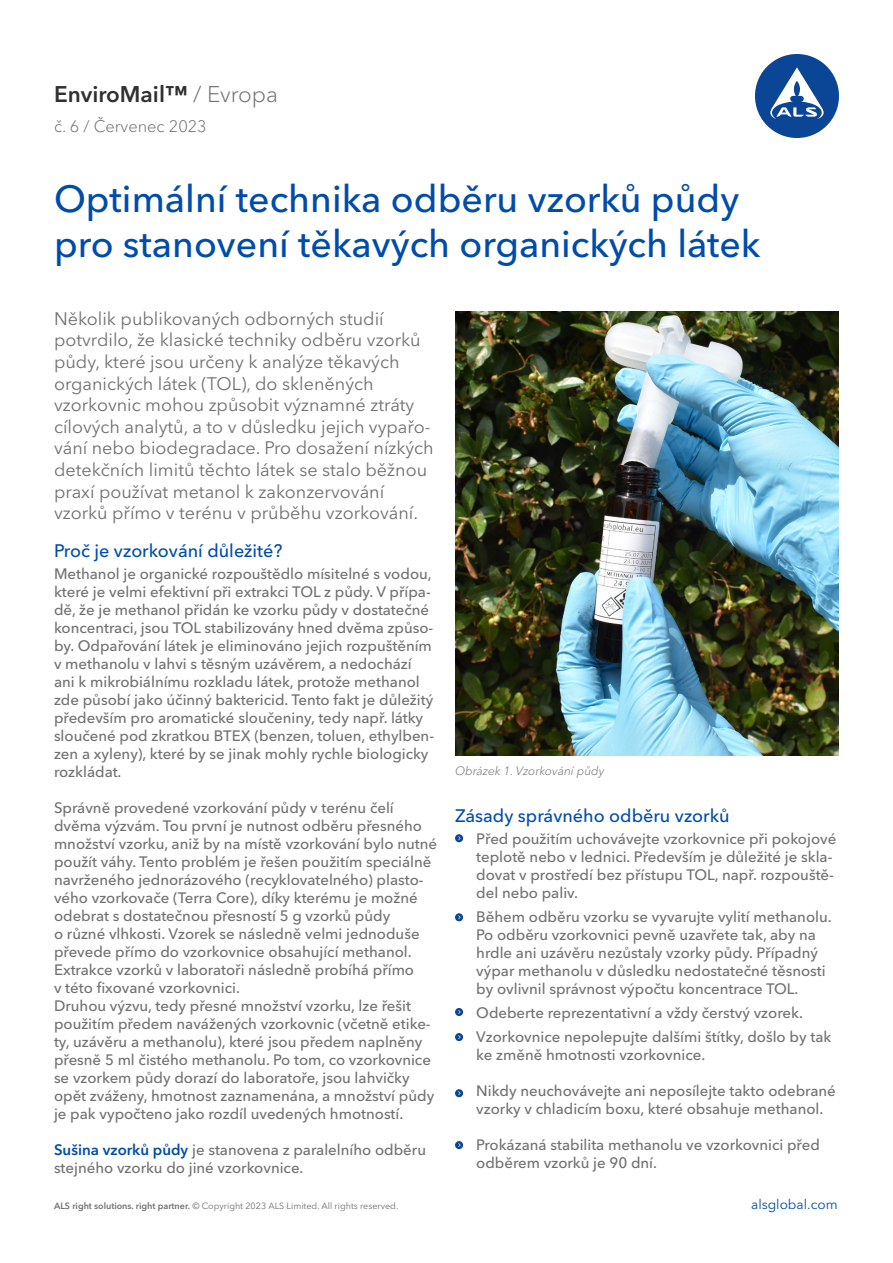
<style>
.page{position:relative;width:893px;height:1263px;background:#fff}
.page>*{position:absolute;margin:0;border:0;box-sizing:border-box;transform-origin:0 0}
.t1{font:500 37.5px/45px "Avenir Next LT Pro";color:#004cab}
.t2{font:600 22.5px "Avenir Next LT Pro";color:#303030}
.t3{font:18px/21.6px "Avenir Next LT Pro";color:#707070}
.t4{font:500 18px "Avenir Next LT Pro";color:#004cab}
.t5{font:300 16.5px "Avenir Next LT Pro";color:#707070}
.t6{font:500 15px/18px "Avenir Next LT Pro";color:#707070}
.t7{font:500 15px/18px "Avenir Next LT Pro";color:#717070}
.t8{font:13.5px "Avenir Next LT Pro";color:#004cab}
.t9{font:italic 300 12px "Avenir Next LT Pro";color:#707070}
.t10{font:9px "Avenir Next LT Pro";color:#707070}
.s1{font-weight:300;color:#707070}
.s2{font-weight:600;color:#004cab}
.s3{font-weight:600}
</style>
<div class="page">
<div style="left:755px;top:54px;width:84px;height:84px;background:#0b4696;border-radius:50%"></div>
<svg style="left:770px;top:67px;width:54px;height:52px"></svg>
<svg style="left:455px;top:834px;width:8px;height:8px"></svg>
<svg style="left:455px;top:913px;width:8px;height:8px"></svg>
<svg style="left:455px;top:1008px;width:8px;height:8px"></svg>
<svg style="left:455px;top:1033px;width:8px;height:8px"></svg>
<svg style="left:455px;top:1089px;width:8px;height:8px"></svg>
<svg style="left:455px;top:1141px;width:8px;height:8px"></svg>
<img style="left:455px;top:311px;width:384px;height:445px">
<h2 class="t2" style="left:54px;top:80px;width:225px">EnviroMail™ <span class="s1">/ Evropa</span></h2>
<p class="t5" style="left:54px;top:116px;width:154px">č. 6 / Červenec 2023</p>
<h1 class="t1" style="left:54px;top:176px;width:708px">Optimální technika odběru vzorků půdy pro stanovení těkavých organických látek</h1>
<p class="t3" style="left:54px;top:308px;width:381px">Několik publikovaných odborných studií potvrdilo, že klasické techniky odběru vzorků půdy, které jsou určeny k analýze těkavých organických látek (TOL), do skleněných vzorkovnic mohou způsobit významné ztráty cílových analytů, a to v důsledku jejich vypařo&shy;vání nebo biodegradace. Pro dosažení nízkých detekčních limitů těchto látek se stalo běžnou praxí používat metanol k zakonzervování vzorků přímo v terénu v průběhu vzorkování.</p>
<p class="t4" style="left:54px;top:540px;width:230px">Proč je vzorkování důležité?</p>
<p class="t6" style="left:54px;top:565px;width:382px">Methanol je organické rozpouštědlo mísitelné s vodou, které je velmi efektivní při extrakci TOL z půdy. V přípa&shy;dě, že je methanol přidán ke vzorku půdy v dostatečné koncentraci, jsou TOL stabilizovány hned dvěma způso&shy;by. Odpařování látek je eliminováno jejich rozpuštěním v methanolu v lahvi s těsným uzávěrem, a nedochází ani k mikrobiálnímu rozkladu látek, protože methanol zde působí jako účinný baktericid. Tento fakt je důležitý především pro aromatické sloučeniny, tedy např. látky sloučené pod zkratkou BTEX (benzen, toluen, ethylben&shy;zen a xyleny), které by se jinak mohly rychle biologicky rozkládat.</p>
<p class="t6" style="left:54px;top:799px;width:385px">Správně provedené vzorkování půdy v terénu čelí dvěma výzvám. Tou první je nutnost odběru přesného množství vzorku, aniž by na místě vzorkování bylo nutné použít váhy. Tento problém je řešen použitím speciálně navrženého jednorázového (recyklovatelného) plasto&shy;vého vzorkovače (Terra Core), díky kterému je možné odebrat s dostatečnou přesností 5 g vzorků půdy<br>o různé vlhkosti. Vzorek se následně velmi jednoduše převede přímo do vzorkovnice obsahující methanol.<br>Extrakce vzorků v laboratoři následně probíhá přímo<br>v této fixované vzorkovnici.<br>Druhou výzvu, tedy přesné množství vzorku, lze řešit použitím předem navážených vzorkovnic (včetně etike&shy;ty, uzávěru a methanolu), které jsou předem naplněny přesně 5 ml čistého methanolu. Po tom, co vzorkovnice se vzorkem půdy dorazí do laboratoře, jsou lahvičky opět zváženy, hmotnost zaznamenána, a množství půdy je pak vypočteno jako rozdíl uvedených hmotností.</p>
<p class="t6" style="left:54px;top:1141px;width:374px"><span class="s2">Sušina vzorků půdy</span> je stanovena z paralelního odběru stejného vzorku do jiné vzorkovnice.</p>
<p class="t10" style="left:54px;top:1200px;width:346px"><span class="s3">ALS right solutions. right partner.</span> © Copyright 2023 ALS Limited. All rights reserved.</p>
<p class="t9" style="left:455px;top:764px;width:151px">Obrázek 1. Vzorkování půdy</p>
<p class="t4" style="left:455px;top:804px;width:276px">Zásady správného odběru vzorků</p>
<p class="t7" style="left:476px;top:829px;width:362px">Před použitím uchovávejte vzorkovnice při pokojové teplotě nebo v lednici. Především je důležité je skla&shy;dovat v prostředí bez přístupu TOL, např. rozpouště&shy;del nebo paliv.</p>
<p class="t7" style="left:476px;top:907px;width:357px">Během odběru vzorku se vyvarujte vylití methanolu.<br>Po odběru vzorkovnici pevně uzavřete tak, aby na hrdle ani uzávěru nezůstaly vzorky půdy. Případný výpar methanolu v důsledku nedostatečné těsnosti by ovlivnil správnost výpočtu koncentrace TOL.</p>
<p class="t7" style="left:476px;top:1000px;width:357px;line-height:24px">Odeberte reprezentativní a vždy čerstvý vzorek.<br>Vzorkovnice nepolepujte dalšími štítky, došlo by tak</p>
<p class="t7" style="left:476px;top:1045px;width:231px">ke změně hmotnosti vzorkovnice.</p>
<p class="t7" style="left:476px;top:1081px;width:361px">Nikdy neuchovávejte ani neposílejte takto odebrané vzorky v chladicím boxu, které obsahuje methanol.</p>
<p class="t7" style="left:476px;top:1135px;width:345px">Prokázaná stabilita methanolu ve vzorkovnici před odběrem vzorků je 90 dní.</p>
<p class="t8" style="left:751px;top:1196px;width:88px">alsglobal.com</p>
</div>
